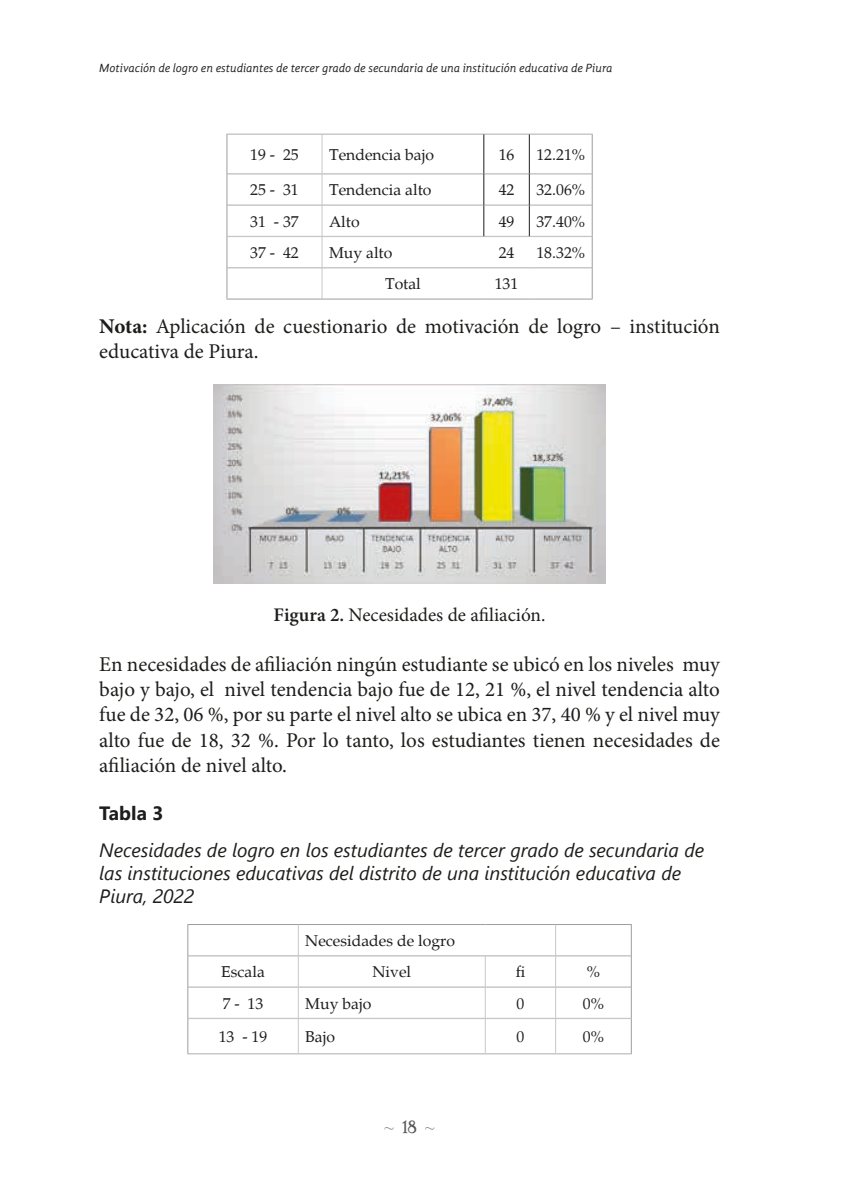
<style>
.page{position:relative;width:844px;height:1191px;background:#fff}
.page>*{position:absolute;margin:0;border:0;box-sizing:border-box;transform-origin:0 0}
.t1{font:21px/25.2px "Minion Pro";color:#1d1d1b}
.t2{font:italic 19.25px/23.1px "Segoe UI";color:#1d1d1b}
.t3{font:19.25px "Minion Pro";color:#1d1d1b}
.t4{font:700 19.25px "Segoe UI";color:#1d1d1b}
.t5{font:17.5px "Poor Richard";color:#878787}
.t6{font:15.75px "Palatino";color:#1d1d1b}
.t7{font:italic 12.25px "Gandhi Sans";color:#1d1d1b}
.s1{font-weight:700}
.s2{font-weight:600}
.s3{color:#575756}
</style>
<div class="page">
<svg style="left:227px;top:135px;width:364px;height:164px"></svg>
<hr style="left:226px;top:134px;width:96px;height:1px;background:#c7c7c6">
<hr style="left:322px;top:134px;width:161px;height:1px;background:#c7c7c6">
<hr style="left:483px;top:134px;width:46px;height:1px;background:#c7c7c6">
<hr style="left:529px;top:134px;width:63px;height:1px;background:#c7c7c6">
<hr style="left:227px;top:173px;width:95px;height:1px;background:#c7c7c6">
<hr style="left:227px;top:174px;width:95px;height:1px;background:#c7c7c6">
<hr style="left:322px;top:173px;width:161px;height:1px;background:#c7c7c6">
<hr style="left:322px;top:174px;width:161px;height:1px;background:#c7c7c6">
<hr style="left:483px;top:173px;width:46px;height:1px;background:#c7c7c6">
<hr style="left:483px;top:174px;width:46px;height:1px;background:#c7c7c6">
<hr style="left:529px;top:173px;width:62px;height:1px;background:#c7c7c6">
<hr style="left:529px;top:174px;width:62px;height:1px;background:#c7c7c6">
<hr style="left:227px;top:205px;width:95px;height:1px;background:#c7c7c6">
<hr style="left:322px;top:205px;width:161px;height:1px;background:#c7c7c6">
<hr style="left:483px;top:205px;width:46px;height:1px;background:#c7c7c6">
<hr style="left:529px;top:205px;width:62px;height:1px;background:#c7c7c6">
<hr style="left:227px;top:236px;width:95px;height:1px;background:#c7c7c6">
<hr style="left:322px;top:236px;width:161px;height:1px;background:#c7c7c6">
<hr style="left:483px;top:236px;width:46px;height:1px;background:#c7c7c6">
<hr style="left:529px;top:236px;width:62px;height:1px;background:#c7c7c6">
<hr style="left:227px;top:267px;width:95px;height:1px;background:#c7c7c6">
<hr style="left:227px;top:268px;width:95px;height:1px;background:#c7c7c6">
<hr style="left:322px;top:267px;width:161px;height:1px;background:#c7c7c6">
<hr style="left:322px;top:268px;width:161px;height:1px;background:#c7c7c6">
<hr style="left:483px;top:267px;width:46px;height:1px;background:#c7c7c6">
<hr style="left:483px;top:268px;width:46px;height:1px;background:#c7c7c6">
<hr style="left:529px;top:267px;width:62px;height:1px;background:#c7c7c6">
<hr style="left:529px;top:268px;width:62px;height:1px;background:#c7c7c6">
<hr style="left:226px;top:134px;width:1px;height:40px;background:#9d9d9d">
<hr style="left:591px;top:134px;width:1px;height:40px;background:#9d9d9d">
<hr style="left:226px;top:174px;width:1px;height:31px;background:#9d9d9d">
<hr style="left:591px;top:174px;width:1px;height:31px;background:#9d9d9d">
<hr style="left:226px;top:205px;width:1px;height:31px;background:#9d9d9d">
<hr style="left:591px;top:205px;width:1px;height:31px;background:#9d9d9d">
<hr style="left:226px;top:236px;width:1px;height:32px;background:#9d9d9d">
<hr style="left:591px;top:236px;width:1px;height:32px;background:#9d9d9d">
<hr style="left:321px;top:134px;width:1px;height:40px;background:#c7c7c6">
<hr style="left:321px;top:174px;width:1px;height:31px;background:#c7c7c6">
<hr style="left:321px;top:205px;width:1px;height:31px;background:#c7c7c6">
<hr style="left:321px;top:237px;width:1px;height:30px;background:#c7c7c6">
<hr style="left:321px;top:268px;width:1px;height:31px;background:#c7c7c6">
<hr style="left:483px;top:134px;width:1px;height:40px;background:#1d1d1b">
<hr style="left:529px;top:134px;width:1px;height:40px;background:#1d1d1b">
<hr style="left:483px;top:174px;width:1px;height:31px;background:#1d1d1b">
<hr style="left:529px;top:174px;width:1px;height:31px;background:#1d1d1b">
<hr style="left:483px;top:205px;width:1px;height:31px;background:#1d1d1b">
<hr style="left:529px;top:205px;width:1px;height:31px;background:#1d1d1b">
<hr style="left:226px;top:299px;width:96px;height:1px;background:#9d9d9d">
<hr style="left:322px;top:299px;width:161px;height:1px;background:#9d9d9d">
<hr style="left:483px;top:299px;width:46px;height:1px;background:#9d9d9d">
<hr style="left:529px;top:299px;width:63px;height:1px;background:#9d9d9d">
<hr style="left:226px;top:268px;width:1px;height:31px;background:#9d9d9d">
<hr style="left:591px;top:268px;width:1px;height:31px;background:#9d9d9d">
<img style="left:214px;top:384px;width:391px;height:200px">
<svg style="left:188px;top:925px;width:442px;height:128px"></svg>
<hr style="left:298px;top:925px;width:1px;height:30px;background:#c7c7c6">
<hr style="left:555px;top:925px;width:1px;height:30px;background:#c7c7c6">
<hr style="left:298px;top:956px;width:1px;height:31px;background:#c7c7c6">
<hr style="left:485px;top:956px;width:1px;height:31px;background:#c7c7c6">
<hr style="left:555px;top:956px;width:1px;height:31px;background:#c7c7c6">
<hr style="left:298px;top:987px;width:1px;height:31px;background:#c7c7c6">
<hr style="left:485px;top:987px;width:1px;height:31px;background:#c7c7c6">
<hr style="left:555px;top:987px;width:1px;height:31px;background:#c7c7c6">
<hr style="left:298px;top:1018px;width:1px;height:35px;background:#c7c7c6">
<hr style="left:485px;top:1018px;width:1px;height:35px;background:#c7c7c6">
<hr style="left:555px;top:1018px;width:1px;height:35px;background:#c7c7c6">
<hr style="left:188px;top:955px;width:110px;height:1px;background:#c7c7c6">
<hr style="left:298px;top:955px;width:187px;height:1px;background:#c7c7c6">
<hr style="left:485px;top:955px;width:70px;height:1px;background:#c7c7c6">
<hr style="left:555px;top:955px;width:75px;height:1px;background:#c7c7c6">
<hr style="left:188px;top:986px;width:110px;height:1px;background:#c7c7c6">
<hr style="left:188px;top:987px;width:110px;height:1px;background:#c7c7c6">
<hr style="left:298px;top:986px;width:187px;height:1px;background:#c7c7c6">
<hr style="left:298px;top:987px;width:187px;height:1px;background:#c7c7c6">
<hr style="left:485px;top:986px;width:70px;height:1px;background:#c7c7c6">
<hr style="left:485px;top:987px;width:70px;height:1px;background:#c7c7c6">
<hr style="left:555px;top:986px;width:75px;height:1px;background:#c7c7c6">
<hr style="left:555px;top:987px;width:75px;height:1px;background:#c7c7c6">
<hr style="left:188px;top:1018px;width:110px;height:1px;background:#c7c7c6">
<hr style="left:298px;top:1018px;width:187px;height:1px;background:#c7c7c6">
<hr style="left:485px;top:1018px;width:70px;height:1px;background:#c7c7c6">
<hr style="left:555px;top:1018px;width:75px;height:1px;background:#c7c7c6">
<hr style="left:187px;top:1053px;width:111px;height:1px;background:#c7c7c6">
<hr style="left:298px;top:1053px;width:187px;height:1px;background:#c7c7c6">
<hr style="left:485px;top:1053px;width:70px;height:1px;background:#c7c7c6">
<hr style="left:555px;top:1053px;width:76px;height:1px;background:#c7c7c6">
<hr style="left:187px;top:987px;width:1px;height:31px;background:#9d9d9d">
<hr style="left:630px;top:987px;width:1px;height:31px;background:#9d9d9d">
<hr style="left:187px;top:1018px;width:1px;height:35px;background:#9d9d9d">
<hr style="left:630px;top:1018px;width:1px;height:35px;background:#9d9d9d">
<hr style="left:187px;top:925px;width:1px;height:30px;background:#9d9d9d">
<hr style="left:187px;top:924px;width:111px;height:1px;background:#9d9d9d">
<hr style="left:298px;top:924px;width:187px;height:1px;background:#9d9d9d">
<hr style="left:485px;top:924px;width:70px;height:1px;background:#9d9d9d">
<hr style="left:555px;top:924px;width:76px;height:1px;background:#9d9d9d">
<hr style="left:630px;top:925px;width:1px;height:30px;background:#9d9d9d">
<hr style="left:187px;top:955px;width:1px;height:32px;background:#9d9d9d">
<hr style="left:630px;top:955px;width:1px;height:32px;background:#9d9d9d">
<p class="t7" style="left:99px;top:61px;width:514px">Motivación de logro en estudiantes de tercer grado de secundaria de una institución educativa de Piura</p>
<p class="t6" style="left:250px;top:145px;width:50px">19 - 25</p>
<p class="t6" style="left:329px;top:145px;width:106px">Tendencia bajo</p>
<p class="t6" style="left:498px;top:145px;width:17px">16</p>
<p class="t6" style="left:536px;top:145px;width:50px">12.21%</p>
<p class="t6" style="left:250px;top:181px;width:50px">25 - 31</p>
<p class="t6" style="left:329px;top:181px;width:104px">Tendencia alto</p>
<p class="t6" style="left:498px;top:181px;width:17px">42</p>
<p class="t6" style="left:536px;top:181px;width:50px">32.06%</p>
<p class="t6" style="left:250px;top:212px;width:50px">31 - 37</p>
<p class="t6" style="left:329px;top:212px;width:32px">Alto</p>
<p class="t6" style="left:498px;top:212px;width:17px">49</p>
<p class="t6" style="left:536px;top:212px;width:50px">37.40%</p>
<p class="t6" style="left:250px;top:243px;width:50px">37 - 42</p>
<p class="t6" style="left:329px;top:243px;width:65px">Muy alto</p>
<p class="t6" style="left:498px;top:243px;width:17px">24</p>
<p class="t6" style="left:536px;top:243px;width:50px">18.32%</p>
<p class="t6" style="left:385px;top:274px;width:37px">Total</p>
<p class="t6" style="left:494px;top:274px;width:25px">131</p>
<p class="t1" style="left:99px;top:313px;width:622px"><span class="s1">Nota:</span> Aplicación de cuestionario de motivación de logro – institución educativa de Piura.</p>
<p class="t3" style="left:273px;top:602px;width:273px"><span class="s2">Figura 2.</span> Necesidades de afiliación.</p>
<p class="t1" style="left:99px;top:652px;width:622px;text-align:justify">En necesidades de afiliación ningún estudiante se ubicó en los niveles muy bajo y bajo, el nivel tendencia bajo fue de 12, 21 %, el nivel tendencia alto fue de 32, 06 %, por su parte el nivel alto se ubica en 37, 40 % y el nivel muy alto fue de 18, 32 %. Por lo tanto, los estudiantes tienen necesidades de afiliación de nivel alto.</p>
<p class="t4" style="left:99px;top:794px;width:66px">Tabla 3</p>
<p class="t2" style="left:99px;top:835px;width:606px">Necesidades de logro en los estudiantes de tercer grado de secundaria de las instituciones educativas del distrito de una institución educativa de<br>Piura, 2022</p>
<p class="t6" style="left:305px;top:931px;width:151px">Necesidades de logro</p>
<p class="t6" style="left:221px;top:962px;width:45px">Escala</p>
<p class="t6" style="left:372px;top:962px;width:40px">Nivel</p>
<p class="t6" style="left:515px;top:962px;width:11px">fi</p>
<p class="t6" style="left:586px;top:962px;width:15px">%</p>
<p class="t6" style="left:223px;top:994px;width:42px">7 - 13</p>
<p class="t6" style="left:305px;top:994px;width:67px">Muy bajo</p>
<p class="t6" style="left:516px;top:994px;width:9px">0</p>
<p class="t6" style="left:582px;top:994px;width:23px">0%</p>
<p class="t6" style="left:219px;top:1027px;width:50px">13 - 19</p>
<p class="t6" style="left:305px;top:1027px;width:31px">Bajo</p>
<p class="t6" style="left:516px;top:1027px;width:9px">0</p>
<p class="t6" style="left:582px;top:1027px;width:23px">0%</p>
<p class="t5" style="left:384px;top:1116px;width:51px">~ <span class="s3">18</span> ~</p>
</div>
